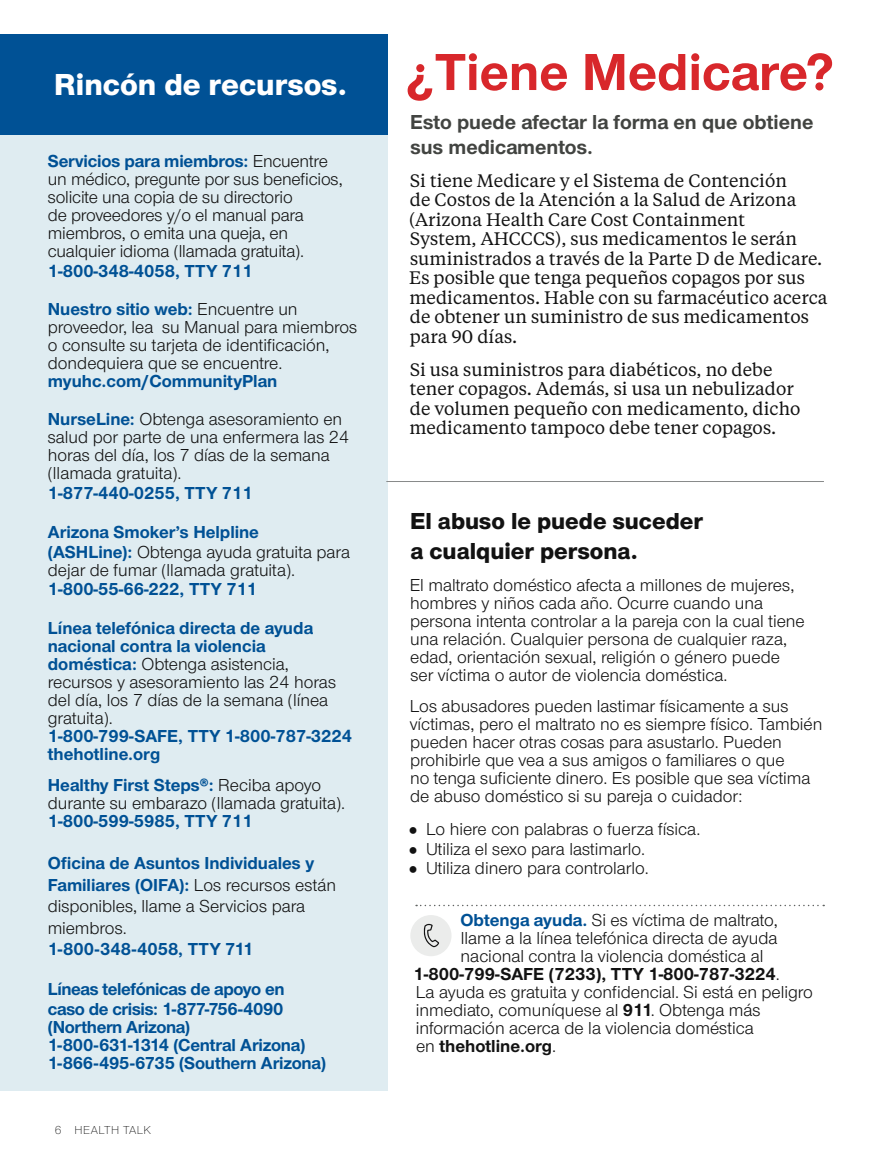
<style>
.page{position:relative;width:878px;height:1161px;background:#fff}
.page>*{position:absolute;margin:0;border:0;box-sizing:border-box;transform-origin:0 0}
.t1{font:800 31.5px "UHC Sans";color:#fff}
.t2{font:800 24px/30px "UHC Sans";color:#121212}
.t3{font:700 21px/25.2px "UHC Sans";color:#424441}
.t4{font:18px/18px "UHC Sans";color:#121212}
.t5{font:18px/19.5px "UHC Serif Text";color:#121212}
.t6{font:700 18px/38.2px "UHC Sans";color:#005195}
.t7{font:700 18px/18.3px "UHC Sans";letter-spacing:-.02em;color:#005195}
.t8{font:700 18px "UHC Sans";color:#121212}
.t9{font:300 12px "UHC Sans";letter-spacing:.04em;color:#121212}
.s1{font-weight:700;color:#005195}
.s2{font-weight:400;color:#121212}
.s3{font-weight:400}
.s4{font-weight:700}
</style>
<div class="page">
<div style="left:0;top:60px;width:387px;height:1031px;background:#dfecf1"></div>
<div style="left:0;top:34px;width:387px;height:101px;background:#005195"></div>
<svg style="left:416px;top:905px;width:408px;height:1px"></svg>
<div style="left:410px;top:915px;width:41px;height:41px;background:#ebeceb;border-radius:50%"></div>
<svg style="left:423px;top:924px;width:16px;height:23px"></svg>
<hr style="left:386px;top:481px;width:438px;height:1px;background:#888a8a">
<h1 class="t1" style="left:54px;top:63px;width:781px">Rincón de recursos. <sup>¿Tiene</sup> <sup>Medicare?</sup></h1>
<p class="t3" style="left:410px;top:108px;width:404px">Esto puede afectar la forma en que obtiene sus medicamentos.</p>
<p class="t5" style="left:409px;top:170px;width:420px">Si tiene Medicare y el Sistema de Contención<br>de Costos de la Atención a la Salud de Arizona (Arizona Health Care Cost Containment<br>System, AHCCCS), sus medicamentos le serán suministrados a través de la Parte D de Medicare.<br>Es posible que tenga pequeños copagos por sus medicamentos. Hable con su farmacéutico acerca de obtener un suministro de sus medicamentos para 90 días.</p>
<p class="t5" style="left:409px;top:359px;width:392px">Si usa suministros para diabéticos, no debe tener copagos. Además, si usa un nebulizador de volumen pequeño con medicamento, dicho medicamento tampoco debe tener copagos.</p>
<p class="t4" style="left:48px;top:152px;width:296px"><span class="s1">Servicios para miembros:</span> Encuentre un médico, pregunte por sus beneficios, solicite una copia de su directorio<br>de proveedores y/o el manual para miembros, o emita una queja, en cualquier idioma (llamada gratuita).</p>
<p class="t6" style="left:48px;top:251px;width:251px">1-800-348-4058, TTY 711<br>Nuestro sitio web: <span class="s2">Encuentre un</span></p>
<p class="t4" style="left:48px;top:317px;width:311px">proveedor, lea su Manual para miembros o consulte su tarjeta de identificación, dondequiera que se encuentre.</p>
<p class="t6" style="left:48px;top:361px;width:296px">myuhc.com/CommunityPlan<br>NurseLine: <span class="s2">Obtenga asesoramiento en</span></p>
<p class="t4" style="left:48px;top:428px;width:303px">salud por parte de una enfermera las 24 horas del día, los 7 días de la semana (llamada gratuita).</p>
<p class="t6" style="left:48px;top:473px;width:206px">1-877-440-0255, TTY 711</p>
<p class="t4" style="left:48px;top:523px;width:304px;line-height:18.8px"><span class="s1">Arizona Smoker’s Helpline<br>(ASHLine):</span> Obtenga ayuda gratuita para dejar de fumar (llamada gratuita).</p>
<p class="t6" style="left:48px;top:570px;width:267px">1-800-55-66-222, TTY 711<br>Línea telefónica directa de ayuda</p>
<p class="t4" style="left:48px;top:636px;width:290px"><span class="s1">nacional contra la violencia doméstica:</span> Obtenga asistencia, recursos y asesoramiento las 24 horas del día, los 7 días de la semana (línea gratuita).</p>
<p class="t6" style="left:48px;top:726px;width:306px;line-height:18px">1-800-799-SAFE, TTY 1-800-787-3224 thehotline.org</p>
<p class="t4" style="left:48px;top:776px;width:299px"><span class="s1">Healthy First Steps®:</span> Reciba apoyo durante su embarazo (llamada gratuita).</p>
<p class="t6" style="left:48px;top:802px;width:206px">1-800-599-5985, TTY 711</p>
<p class="t4" style="left:48px;top:852px;width:290px;line-height:21.6px"><span class="s1">Oficina de Asuntos Individuales y<br>Familiares (OIFA):</span> Los recursos están disponibles, llame a Servicios para miembros.</p>
<p class="t6" style="left:48px;top:930px;width:207px">1-800-348-4058, TTY 711</p>
<p class="t7" style="left:48px;top:979px;width:280px">Líneas telefónicas de apoyo en caso de crisis: 1-877-756-4090 (Northern Arizona)<br>1-800-631-1314 (Central Arizona)<br>1-866-495-6735 (Southern Arizona)</p>
<h2 class="t2" style="left:410px;top:505px;width:294px">El abuso le puede suceder a cualquier persona.</h2>
<p class="t4" style="left:410px;top:575px;width:396px">El maltrato doméstico afecta a millones de mujeres, hombres y niños cada año. Ocurre cuando una persona intenta controlar a la pareja con la cual tiene una relación. Cualquier persona de cualquier raza, edad, orientación sexual, religión o género puede ser víctima o autor de violencia doméstica.</p>
<p class="t4" style="left:410px;top:696px;width:414px">Los abusadores pueden lastimar físicamente a sus víctimas, pero el maltrato no es siempre físico. También pueden hacer otras cosas para asustarlo. Pueden prohibirle que vea a sus amigos o familiares o que<br>no tenga suficiente dinero. Es posible que sea víctima de abuso doméstico si su pareja o cuidador:</p>
<p class="t4" style="left:426px;top:819px;width:276px;line-height:19.5px">Lo hiere con palabras o fuerza física.<br>Utiliza el sexo para lastimarlo.<br>Utiliza dinero para controlarlo.</p>
<p class="t4" style="left:460px;top:911px;width:319px"><span class="s1">Obtenga ayuda.</span> Si es víctima de maltrato,</p>
<p class="t4" style="left:461px;top:929px;width:318px">llame a la línea telefónica directa de ayuda</p>
<p class="t4" style="left:460px;top:947px;width:304px">nacional contra la violencia doméstica al</p>
<p class="t8" style="left:413px;top:962px;width:368px">1-800-799-SAFE (7233), TTY 1-800-787-3224<span class="s3">.</span></p>
<p class="t4" style="left:415px;top:983px;width:399px">La ayuda es gratuita y confidencial. Si está en peligro</p>
<p class="t4" style="left:416px;top:1001px;width:346px">inmediato, comuníquese al <span class="s4">911</span>. Obtenga más</p>
<p class="t4" style="left:416px;top:1019px;width:339px">información acerca de la violencia doméstica</p>
<p class="t8" style="left:416px;top:1034px;width:142px"><span class="s3">en</span> thehotline.org<span class="s3">.</span></p>
<p class="t9" style="left:55px;top:1122px;width:98px">6 HEALTH TALK</p>
</div>
